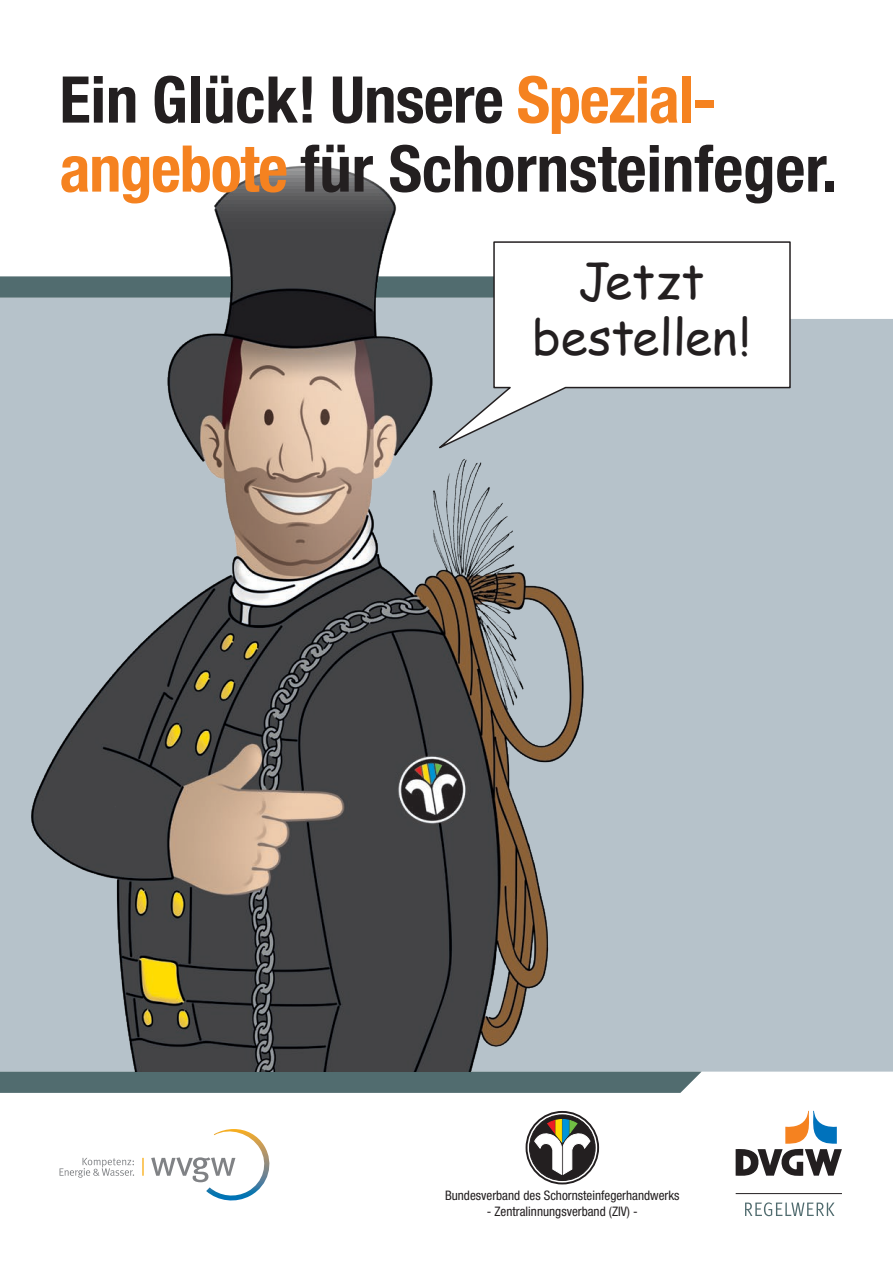
<style>
.page{position:relative;width:893px;height:1263px;background:#fff}
.page>*{position:absolute;margin:0;border:0;box-sizing:border-box;transform-origin:0 0}
.t1{font:700 condensed 64.5px/69px "Helvetica Neue LT Std";color:#231f20}
.t2{font:48.9px/55.5px "Comic Sans MS";color:#231f20;text-align:center}
.t3{font:condensed 13.05px "Helvetica Neue LT Std";color:#231f20}
.s1{color:#f58220}
</style>
<div class="page">
<div style="left:526px;top:1111px;width:73px;height:73px;border:2px solid #231f20;border-radius:50%"></div>
<div style="left:529px;top:1115px;width:66px;height:65px;background:#231f20;border-radius:50%"></div>
<div style="left:529px;top:1114px;width:66px;height:67px;border:1px solid #231f20;border-radius:50%"></div>
<svg style="left:534px;top:1119px;width:57px;height:56px"></svg>
<div style="left:0;top:298px;width:893px;height:773px;background:#b6c2ca"></div>
<svg style="left:0;top:276px;width:27px;height:22px"></svg>
<svg style="left:586px;top:241px;width:205px;height:213px"></svg>
<svg style="left:736px;top:1111px;width:106px;height:65px"></svg>
<hr style="left:736px;top:1193px;width:106px;height:1px;background:#231f20">
<svg style="left:745px;top:1202px;width:89px;height:14px"></svg>
<svg style="left:151px;top:1129px;width:119px;height:72px"></svg>
<svg style="left:142px;top:1158px;width:2px;height:18px"></svg>
<svg style="left:60px;top:1158px;width:74px;height:20px"></svg>
<svg style="left:0;top:1071px;width:702px;height:22px"></svg>
<img style="left:27px;top:165px;width:559px;height:906px">
<p class="t1" style="left:60px;top:64px;width:779px">Ein Glück! Unsere <span class="s1">Spezial&shy;angebote</span> für Schornsteinfeger.</p>
<p class="t2" style="left:532px;top:252px;width:220px">Jetzt bestellen!</p>
<p class="t3" style="left:445px;top:1188px;width:236px">Bundesverband des Schornsteinfegerhandwerks</p>
<p class="t3" style="left:487px;top:1204px;width:153px">- Zentralinnungsverband (ZIV) -</p>
</div>
